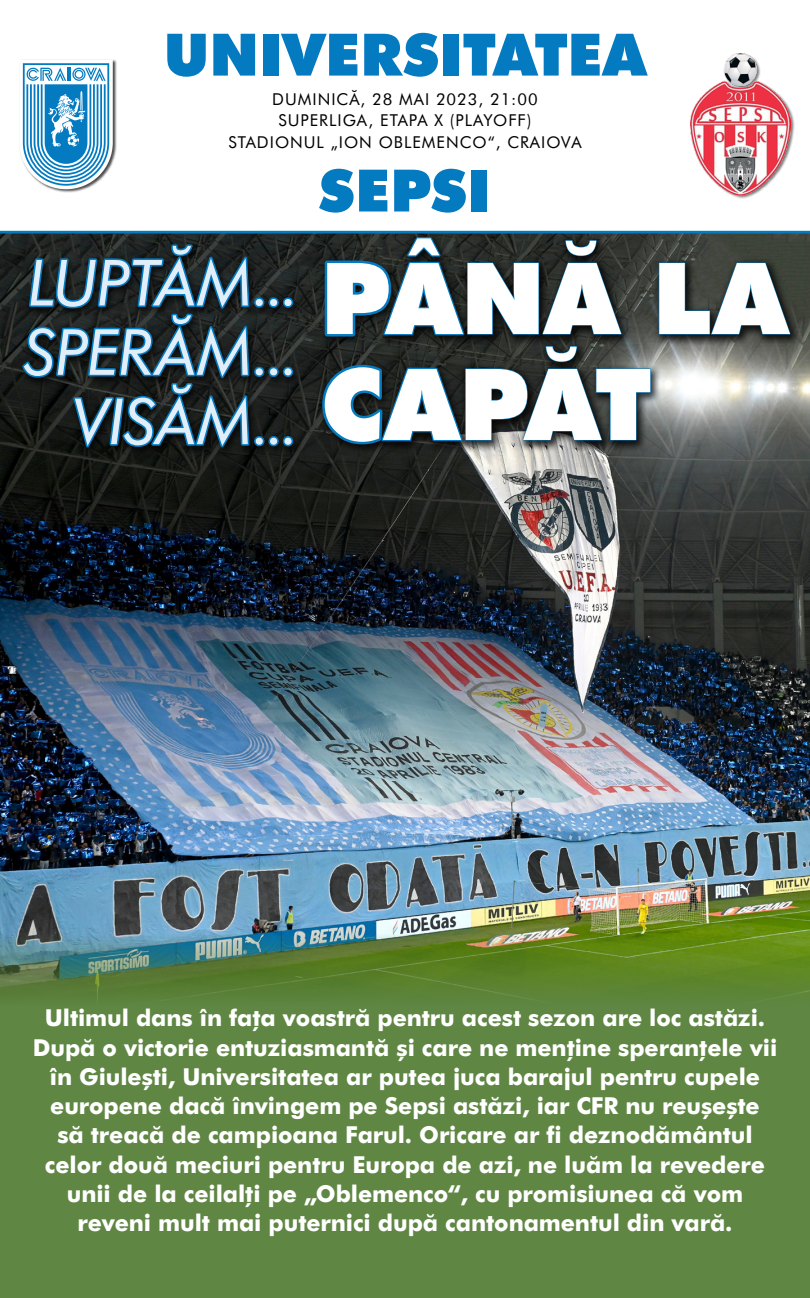
<style>
.page{position:relative;width:810px;height:1298px;background:#fff}
.page>*{position:absolute;margin:0;border:0;box-sizing:border-box;transform-origin:0 0}
.titlu_pag1{font:99.3px/105.9px "Futura Black Ro CE";letter-spacing:.005em;color:#fff}
.titlu_pag1-2{font:italic 63.68px "Futura Ro CE";letter-spacing:-.015em;color:#e1eef9}
.t1{font:58.5px "Futura Black Ro CE";letter-spacing:.005em;color:#047bc1}
.text{font:700 23.25px/29.2px "Futura Ro CE";letter-spacing:-.005em;color:#fff;text-align:center}
.t2{font:16.35px "Futura Ro CE";letter-spacing:.06em;color:#000}
</style>
<div class="page">
<img style="left:0;top:233px;width:810px;height:701px">
<hr style="left:0;top:231px;width:810px;height:2px;background:#047bc1">
<div style="left:18px;top:59px;width:98px;height:134px;background:#000;opacity:.7"></div>
<svg style="left:19px;top:60px;width:94px;height:129px"></svg>
<div style="left:690px;top:53px;width:104px;height:146px;background:#000;opacity:.5"></div>
<img style="left:691px;top:54px;width:100px;height:141px">
<div style="left:317px;top:232px;width:485px;height:223px;background:#000;opacity:.8"></div>
<svg style="left:322px;top:236px;width:300px;height:103px;background:#142329"></svg>
<svg style="left:659px;top:263px;width:131px;height:71px;background:#1d2525"></svg>
<svg style="left:319px;top:346px;width:332px;height:101px;background:#1e2a2f"></svg>
<div style="left:18px;top:241px;width:284px;height:217px;background:#000;opacity:.8"></div>
<svg style="left:20px;top:243px;width:276px;height:210px;background:#15313f"></svg>
<svg style="left:0;top:934px;width:810px;height:364px;background:#5e8542"></svg>
<p class="t1" style="left:164px;top:15px;width:484px">UNIVERSITATEA</p>
<p class="t2" style="left:272px;top:88px;width:267px">DUMINICĂ, 28 MAI 2023, 21:00</p>
<p class="t2" style="left:278px;top:110px;width:255px">SUPERLIGA, ETAPA X (PLAYOFF)</p>
<p class="t2" style="left:228px;top:131px;width:355px">STADIONUL „ION OBLEMENCO“, CRAIOVA</p>
<p class="t1" style="left:319px;top:151px;width:174px">SEPSI</p>
<p class="titlu_pag1" style="left:321px;top:241px;width:468px">PÂNĂ LA<br>CAPĂT</p>
<p class="titlu_pag1-2" style="left:28px;top:242px;width:273px">LUPTĂM...</p>
<p class="titlu_pag1-2" style="left:24px;top:311px;width:277px">SPERĂM...</p>
<p class="titlu_pag1-2" style="left:73px;top:381px;width:228px">VISĂM...</p>
<p class="text" style="left:33px;top:1002px;width:746px">Ultimul dans în faţa voastră pentru acest sezon are loc astăzi.<br>După o victorie entuziasmantă şi care ne menţine speranţele vii în Giuleşti, Universitatea ar putea juca barajul pentru cupele europene dacă învingem pe Sepsi astăzi, iar CFR nu reuşeşte<br>să treacă de campioana Farul. Oricare ar fi deznodământul celor două meciuri pentru Europa de azi, ne luăm la revedere unii de la ceilalţi pe „Oblemenco“, cu promisiunea că vom reveni mult mai puternici după cantonamentul din vară.</p>
</div>
